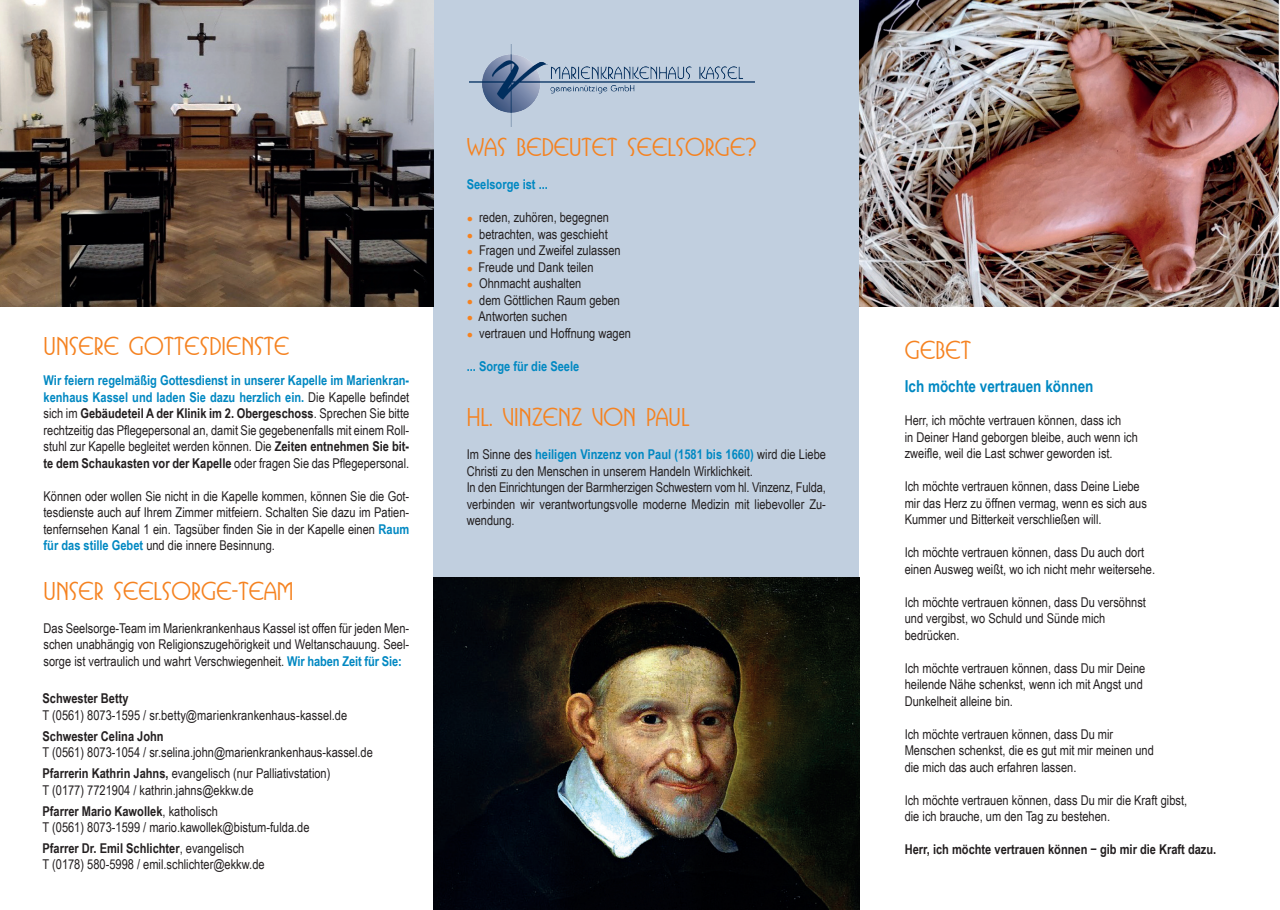
<style>
.page{position:relative;width:1280px;height:910px;background:#fff}
.page>*{position:absolute;margin:0;border:0;box-sizing:border-box;transform-origin:0 0}
.t1{font:500 24px "Busorama IT Cby BT";color:#f58220}
.t2{font:700 16.5px "Arial Narrow";color:#0088c2}
.t3{font:13.5px/16.5px "Arial Narrow";color:#231f20}
.t4{font:700 13.5px "Arial Narrow";color:#231f20}
.t5{font:700 13.5px "Arial Narrow";color:#0088c2}
.s1{font-weight:700;color:#0088c2}
.s2{font-weight:700}
.s3{font-size:10.5px;color:#f58220}
</style>
<div class="page">
<div style="left:434px;top:0;width:425px;height:910px;background:#c1cfdf"></div>
<img style="left:434px;top:577px;width:425px;height:333px">
<img style="left:0;top:0;width:434px;height:306px">
<img style="left:470px;top:44px;width:285px;height:83px">
<img style="left:859px;top:0;width:421px;height:306px">
<h1 class="t1" style="left:44px;top:332px;width:247px">UNSERE GOTTESDIENSTE</h1>
<p class="t3" style="left:44px;top:372px;width:367px;text-align:justify"><span class="s1">Wir feiern regelmäßig Gottesdienst in unserer Kapelle im Marienkran&shy;kenhaus Kassel und laden Sie dazu herzlich ein.</span> Die Kapelle befindet sich im <span class="s2">Gebäudeteil A der Klinik im 2. Obergeschoss</span>. Sprechen Sie bitte rechtzeitig das Pflegepersonal an, damit Sie gegebenenfalls mit einem Roll&shy;stuhl zur Kapelle begleitet werden können. Die <span class="s2">Zeiten entnehmen Sie bit&shy;te dem Schaukasten vor der Kapelle</span> oder fragen Sie das Pflegepersonal.</p>
<p class="t3" style="left:44px;top:487px;width:367px;text-align:justify">Können oder wollen Sie nicht in die Kapelle kommen, können Sie die Got&shy;tesdienste auch auf Ihrem Zimmer mitfeiern. Schalten Sie dazu im Patien&shy;tenfernsehen Kanal 1 ein. Tagsüber finden Sie in der Kapelle einen <span class="s1">Raum für das stille Gebet</span> und die innere Besinnung.</p>
<h1 class="t1" style="left:44px;top:577px;width:251px">UNSER SEELSORGE-TEAM</h1>
<p class="t3" style="left:44px;top:619px;width:367px;text-align:justify">Das Seelsorge-Team im Marienkrankenhaus Kassel ist offen für jeden Men&shy;schen unabhängig von Religionszugehörigkeit und Weltanschauung. Seel&shy;sorge ist vertraulich und wahrt Verschwiegenheit. <span class="s1">Wir haben Zeit für Sie:</span></p>
<p class="t4" style="left:43px;top:688px;width:88px">Schwester Betty</p>
<p class="t3" style="left:43px;top:706px;width:306px">T (0561) 8073-1595 / sr.betty@marienkrankenhaus-kassel.de</p>
<p class="t4" style="left:43px;top:726px;width:123px">Schwester Celina John</p>
<p class="t3" style="left:43px;top:741px;width:332px;line-height:21px">T (0561) 8073-1054 / sr.selina.john@marienkrankenhaus-kassel.de<br><span class="s2">Pfarrerin Kathrin Jahns,</span> evangelisch (nur Palliativstation)</p>
<p class="t3" style="left:43px;top:779px;width:213px;line-height:21px">T (0177) 7721904 / kathrin.jahns@ekkw.de<br><span class="s2">Pfarrer Mario Kawollek</span>, katholisch</p>
<p class="t3" style="left:43px;top:816px;width:269px;line-height:20.7px">T (0561) 8073-1599 / mario.kawollek@bistum-fulda.de<br><span class="s2">Pfarrer Dr. Emil Schlichter</span>, evangelisch</p>
<p class="t3" style="left:43px;top:855px;width:224px">T (0178) 580-5998 / emil.schlichter@ekkw.de</p>
<h1 class="t1" style="left:467px;top:133px;width:291px">WAS BEDEUTET SEELSORGE?</h1>
<p class="t5" style="left:467px;top:174px;width:83px">Seelsorge ist ...</p>
<p class="t3" style="left:467px;top:209px;width:144px"><span class="s3">●</span> reden, zuhören, begegnen</p>
<p class="t3" style="left:467px;top:225px;width:143px"><span class="s3">●</span> betrachten, was geschieht</p>
<p class="t3" style="left:467px;top:242px;width:156px"><span class="s3">●</span> Fragen und Zweifel zulassen</p>
<p class="t3" style="left:467px;top:258px;width:128px"><span class="s3">●</span> Freude und Dank teilen</p>
<p class="t3" style="left:467px;top:275px;width:116px"><span class="s3">●</span> Ohnmacht aushalten</p>
<p class="t3" style="left:467px;top:291px;width:155px"><span class="s3">●</span> dem Göttlichen Raum geben</p>
<p class="t3" style="left:467px;top:308px;width:102px"><span class="s3">●</span> Antworten suchen</p>
<p class="t3" style="left:467px;top:324px;width:166px"><span class="s3">●</span> vertrauen und Hoffnung wagen</p>
<p class="t5" style="left:467px;top:356px;width:114px">... Sorge für die Seele</p>
<h1 class="t1" style="left:467px;top:403px;width:224px">HL. VINZENZ VON PAUL</h1>
<p class="t3" style="left:467px;top:446px;width:361px">Im Sinne des <span class="s1">heiligen Vinzenz von Paul (1581 bis 1660)</span> wird die Liebe Christi zu den Menschen in unserem Handeln Wirklichkeit.<br>In den Einrichtungen der Barmherzigen Schwestern vom hl. Vinzenz, Fulda, verbinden wir verantwortungsvolle moderne Medizin mit liebevoller Zu&shy;wendung.</p>
<h1 class="t1" style="left:905px;top:336px;width:68px">GEBET</h1>
<p class="t2" style="left:905px;top:374px;width:190px">Ich möchte vertrauen können</p>
<p class="t3" style="left:905px;top:412px;width:235px">Herr, ich möchte vertrauen können, dass ich<br>in Deiner Hand geborgen bleibe, auch wenn ich zweifle, weil die Last schwer geworden ist.</p>
<p class="t3" style="left:905px;top:478px;width:244px">Ich möchte vertrauen können, dass Deine Liebe mir das Herz zu öffnen vermag, wenn es sich aus<br>Kummer und Bitterkeit verschließen will.</p>
<p class="t3" style="left:905px;top:544px;width:252px">Ich möchte vertrauen können, dass Du auch dort einen Ausweg weißt, wo ich nicht mehr weitersehe.</p>
<p class="t3" style="left:905px;top:593px;width:243px">Ich möchte vertrauen können, dass Du versöhnst und vergibst, wo Schuld und Sünde mich bedrücken.</p>
<p class="t3" style="left:905px;top:659px;width:242px">Ich möchte vertrauen können, dass Du mir Deine heilende Nähe schenkst, wenn ich mit Angst und<br>Dunkelheit alleine bin.</p>
<p class="t3" style="left:905px;top:725px;width:251px">Ich möchte vertrauen können, dass Du mir<br>Menschen schenkst, die es gut mit mir meinen und die mich das auch erfahren lassen.</p>
<p class="t3" style="left:905px;top:791px;width:284px">Ich möchte vertrauen können, dass Du mir die Kraft gibst, die ich brauche, um den Tag zu bestehen.</p>
<p class="t4" style="left:905px;top:839px;width:313px">Herr, ich möchte vertrauen können − gib mir die Kraft dazu.</p>
</div>
